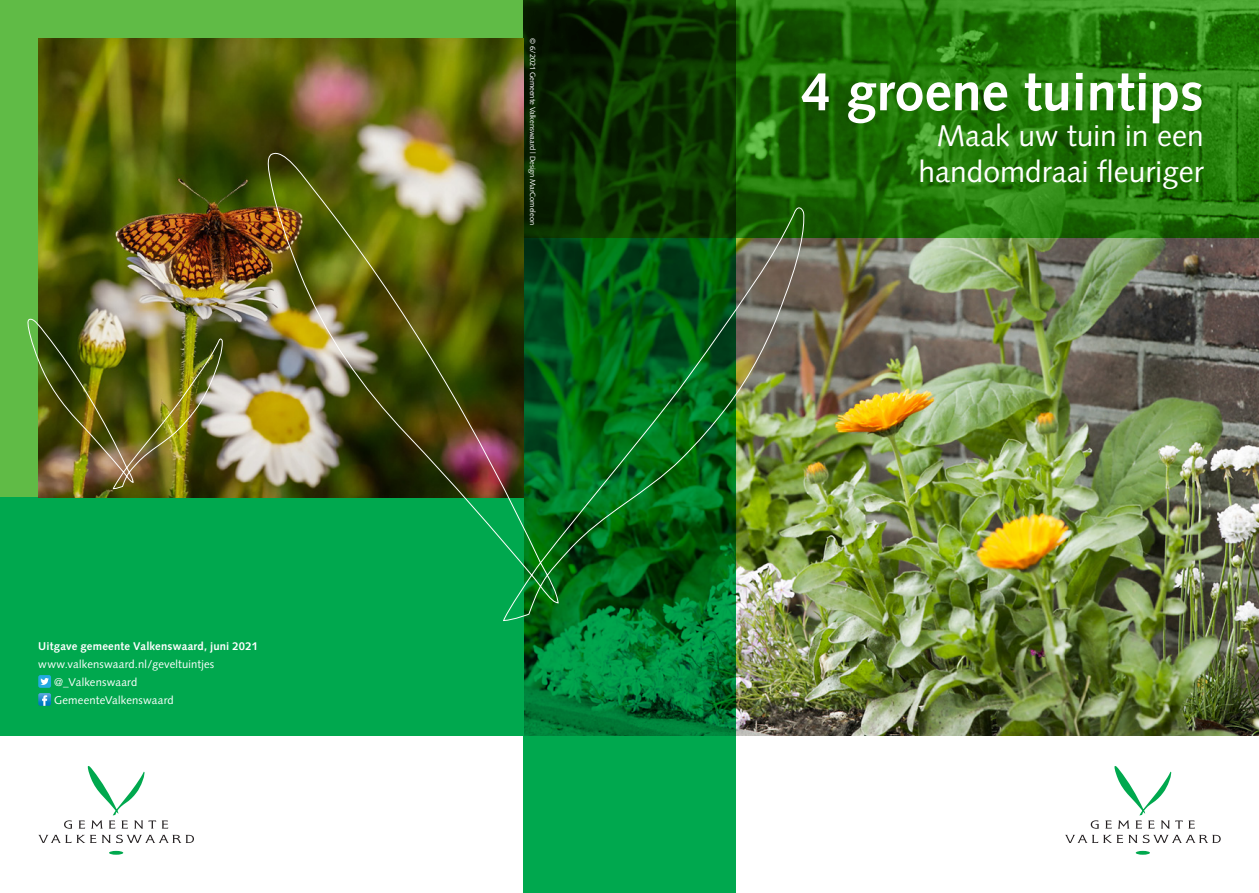
<style>
.page{position:relative;width:1259px;height:893px;background:#fff}
.page>*{position:absolute;margin:0;border:0;box-sizing:border-box;transform-origin:0 0}
.t1{font:700 54px "Syntax";color:#fff}
.t2{font:30px/36px "Syntax";color:#fff;text-align:right}
.t3{font:11.25px/18px "Syntax";letter-spacing:.01em;color:#fff}
.t4{font:700 11.25px "Syntax";letter-spacing:.015em;color:#fff}
.t5{font:7.5px "Syntax";letter-spacing:-.01em;color:#fff}
</style>
<div class="page">
<img style="left:736px;top:238px;width:523px;height:498px">
<svg style="left:523px;top:621px;width:213px;height:272px;background:#009644"></svg>
<div style="left:0;top:0;width:523px;height:736px;background:#60bb46"></div>
<div style="left:0;top:497px;width:523px;height:239px;background:#00a84e"></div>
<div style="left:38px;top:675px;width:13px;height:13px;background:#24aae1;border-radius:2px"></div>
<svg style="left:40px;top:678px;width:9px;height:7px"></svg>
<svg style="left:38px;top:693px;width:13px;height:13px"></svg>
<svg style="left:523px;top:0;width:736px;height:238px;background:#1d6608"></svg>
<svg style="left:1065px;top:835px;width:155px;height:8px"></svg>
<svg style="left:1090px;top:820px;width:9px;height:9px"></svg>
<svg style="left:1105px;top:766px;width:90px;height:62px"></svg>
<svg style="left:1135px;top:851px;width:15px;height:4px"></svg>
<svg style="left:102px;top:835px;width:92px;height:8px"></svg>
<svg style="left:38px;top:835px;width:58px;height:8px"></svg>
<svg style="left:64px;top:820px;width:8px;height:9px"></svg>
<svg style="left:162px;top:820px;width:6px;height:8px"></svg>
<svg style="left:79px;top:766px;width:77px;height:62px"></svg>
<svg style="left:109px;top:851px;width:14px;height:4px"></svg>
<img style="left:38px;top:38px;width:485px;height:459px">
<img style="left:266px;top:147px;width:540px;height:474px">
<img style="left:27px;top:316px;width:196px;height:174px">
<p class="t4" style="left:38px;top:640px;width:221px">Uitgave gemeente Valkenswaard, juni 2021</p>
<p class="t3" style="left:54px;top:655px;width:162px;text-indent:-16px">www.valkenswaard.nl/geveltuintjes @_Valkenswaard<br>GemeenteValkenswaard</p>
<p class="t5" style="left:537px;top:38px;width:188px;rotate:90deg">© 6/2021 Gemeente Valkenswaard | Design MarComeleon</p>
<h1 class="t1" style="left:801px;top:61px;width:404px">4 groene tuintips</h1>
<h2 class="t2" style="left:918px;top:118px;width:287px">Maak uw tuin in een handomdraai fleuriger</h2>
</div>
